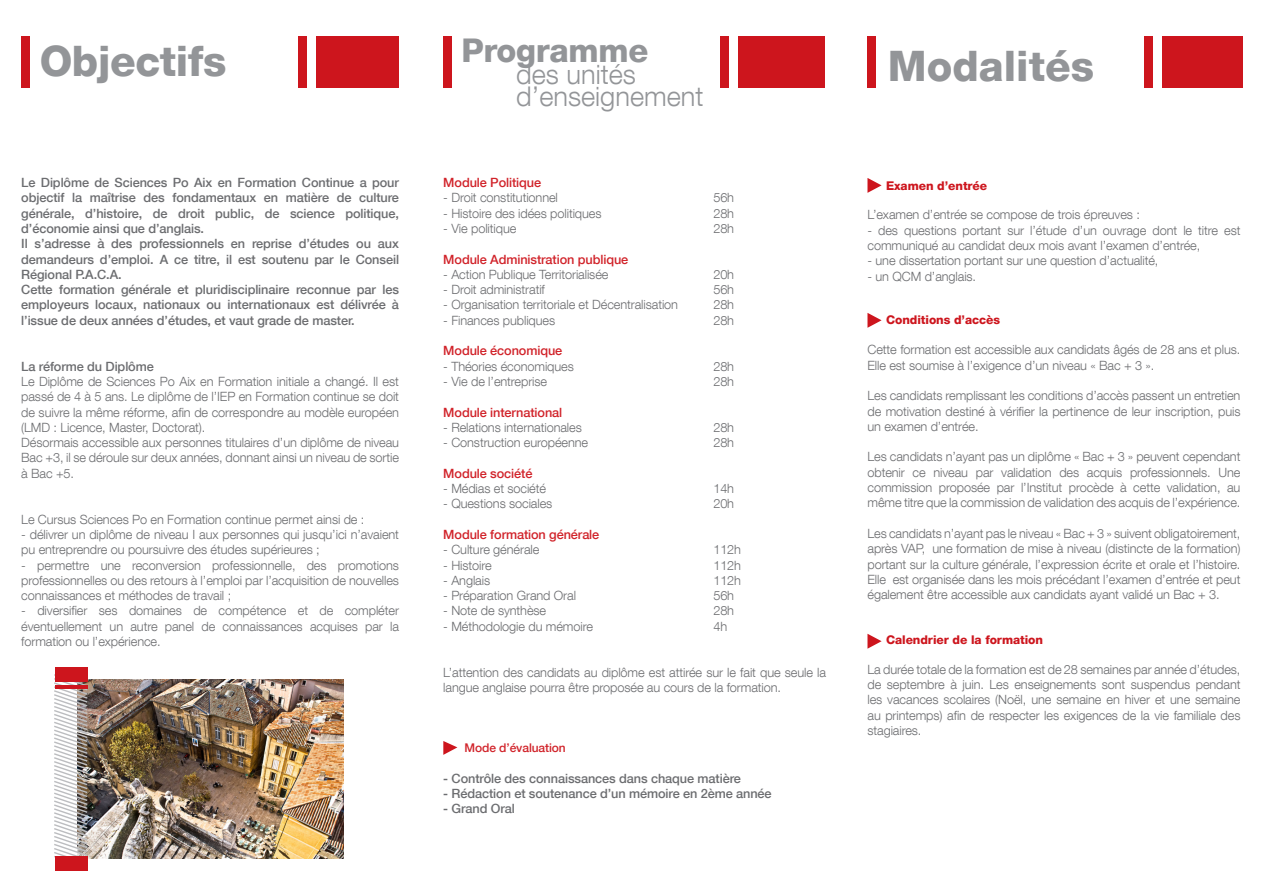
<style>
.page{position:relative;width:1263px;height:893px;background:#fff}
.page>*{position:absolute;margin:0;border:0;box-sizing:border-box;transform-origin:0 0}
.Titre1{font:800 42px "Helvetica Neue LT Com";letter-spacing:-.005em;color:#939598}
.Titre1-2{font:800 32.7px "Helvetica Neue LT Com";letter-spacing:-.01em;color:#939598}
.Titre_2{font:300 27.15px "Helvetica Neue LT Com";color:#939598}
.textes{font:300 12.75px/15.3px "Helvetica Neue LT Com";letter-spacing:-.01em;color:#6c6d70;text-align:justify}
.textes-2{font:500 12.75px/15.3px "Helvetica Neue LT Com";letter-spacing:-.01em;color:#6c6d70;text-align:justify}
.textes-3{font:500 12.75px "Helvetica Neue LT Com";letter-spacing:-.01em;color:#d1232a}
.sous_titres{font:800 12px "Helvetica Neue LT Com";letter-spacing:-.005em;color:#cd151d}
.textes-4{font:500 12px "Helvetica Neue LT Com";letter-spacing:-.01em;color:#d1232a}
</style>
<div class="page">
<div style="left:22px;top:37px;width:8px;height:51px;background:#cd151d"></div>
<div style="left:443px;top:37px;width:9px;height:51px;background:#cd151d"></div>
<div style="left:867px;top:37px;width:9px;height:51px;background:#cd151d"></div>
<div style="left:298px;top:37px;width:9px;height:51px;background:#cd151d"></div>
<div style="left:720px;top:37px;width:9px;height:51px;background:#cd151d"></div>
<div style="left:1144px;top:37px;width:9px;height:51px;background:#cd151d"></div>
<div style="left:316px;top:37px;width:83px;height:51px;background:#cd151d"></div>
<div style="left:738px;top:37px;width:86px;height:51px;background:#cd151d"></div>
<div style="left:1162px;top:37px;width:80px;height:51px;background:#cd151d"></div>
<svg style="left:867px;top:178px;width:14px;height:15px"></svg>
<svg style="left:867px;top:313px;width:14px;height:15px"></svg>
<svg style="left:867px;top:634px;width:14px;height:15px"></svg>
<svg style="left:443px;top:741px;width:14px;height:14px"></svg>
<img style="left:89px;top:679px;width:254px;height:179px">
<img style="left:54px;top:673px;width:35px;height:196px">
<div style="left:55px;top:667px;width:32px;height:14px;background:#cd151d"></div>
<div style="left:55px;top:856px;width:32px;height:15px;background:#cd151d"></div>
<hr style="left:55px;top:685px;width:32px;height:4px;background:#cd151d">
<p class="Titre1" style="left:40px;top:36px;width:188px">Objectifs</p>
<p class="textes-2" style="left:21px;top:175px;width:379px">Le Diplôme de Sciences Po Aix en Formation Continue a pour objectif la maîtrise des fondamentaux en matière de culture générale, d’histoire, de droit public, de science politique, d’économie ainsi que d’anglais.</p>
<p class="textes-2" style="left:21px;top:236px;width:379px">Il s’adresse à des professionnels en reprise d’études ou aux demandeurs d’emploi. A ce titre, il est soutenu par le Conseil Régional P.A.C.A.</p>
<p class="textes-2" style="left:21px;top:282px;width:379px">Cette formation générale et pluridisciplinaire reconnue par les employeurs locaux, nationaux ou internationaux est délivrée à l’issue de deux années d’études, et vaut grade de master.</p>
<p class="textes-2" style="left:21px;top:358px;width:134px">La réforme du Diplôme</p>
<p class="textes" style="left:21px;top:373px;width:379px">Le Diplôme de Sciences Po Aix en Formation initiale a changé. Il est passé de 4 à 5 ans. Le diplôme de l’IEP en Formation continue se doit de suivre la même réforme, afin de correspondre au modèle européen (LMD : Licence, Master, Doctorat).</p>
<p class="textes" style="left:21px;top:435px;width:379px">Désormais accessible aux personnes titulaires d’un diplôme de niveau Bac +3, il se déroule sur deux années, donnant ainsi un niveau de sortie à Bac +5.</p>
<p class="textes" style="left:21px;top:511px;width:345px">Le Cursus Sciences Po en Formation continue permet ainsi de :</p>
<p class="textes" style="left:21px;top:526px;width:379px">- délivrer un diplôme de niveau I aux personnes qui jusqu’ici n’avaient pu entreprendre ou poursuivre des études supérieures ;</p>
<p class="textes" style="left:21px;top:557px;width:379px">- permettre une reconversion professionnelle, des promotions professionnelles ou des retours à l’emploi par l’acquisition de nouvelles connaissances et méthodes de travail ;</p>
<p class="textes" style="left:21px;top:603px;width:379px">- diversifier ses domaines de compétence et de compléter éventuellement un autre panel de connaissances acquises par la formation ou l’expérience.</p>
<p class="Titre1-2" style="left:461px;top:31px;width:188px">Programme</p>
<p class="Titre_2" style="left:516px;top:58px;width:121px">des unités</p>
<p class="Titre_2" style="left:516px;top:79px;width:189px">d’enseignement</p>
<p class="textes-3" style="left:443px;top:175px;width:99px">Module Politique</p>
<p class="textes" style="left:443px;top:190px;width:116px">- Droit constitutionnel</p>
<p class="textes" style="left:713px;top:190px;width:22px">56h</p>
<p class="textes" style="left:443px;top:205px;width:160px">- Histoire des idées politiques</p>
<p class="textes" style="left:713px;top:205px;width:22px">28h</p>
<p class="textes" style="left:443px;top:220px;width:75px">- Vie politique</p>
<p class="textes" style="left:713px;top:220px;width:22px">28h</p>
<p class="textes-3" style="left:443px;top:251px;width:187px">Module Administration publique</p>
<p class="textes" style="left:443px;top:266px;width:167px">- Action Publique Territorialisée</p>
<p class="textes" style="left:713px;top:266px;width:22px">20h</p>
<p class="textes" style="left:443px;top:282px;width:103px">- Droit administratif</p>
<p class="textes" style="left:713px;top:282px;width:22px">56h</p>
<p class="textes" style="left:443px;top:297px;width:236px">- Organisation territoriale et Décentralisation</p>
<p class="textes" style="left:713px;top:297px;width:22px">28h</p>
<p class="textes" style="left:443px;top:312px;width:113px">- Finances publiques</p>
<p class="textes" style="left:713px;top:312px;width:22px">28h</p>
<p class="textes-3" style="left:443px;top:343px;width:121px">Module économique</p>
<p class="textes" style="left:443px;top:358px;width:132px">- Théories économiques</p>
<p class="textes" style="left:713px;top:358px;width:22px">28h</p>
<p class="textes" style="left:443px;top:373px;width:105px">- Vie de l’entreprise</p>
<p class="textes" style="left:713px;top:373px;width:22px">28h</p>
<p class="textes-3" style="left:443px;top:404px;width:120px">Module international</p>
<p class="textes" style="left:443px;top:419px;width:140px">- Relations internationales</p>
<p class="textes" style="left:713px;top:419px;width:22px">28h</p>
<p class="textes" style="left:443px;top:435px;width:146px">- Construction européenne</p>
<p class="textes" style="left:713px;top:435px;width:22px">28h</p>
<p class="textes-3" style="left:443px;top:465px;width:91px">Module société</p>
<p class="textes" style="left:443px;top:481px;width:104px">- Médias et société</p>
<p class="textes" style="left:713px;top:481px;width:22px">14h</p>
<p class="textes" style="left:443px;top:496px;width:111px">- Questions sociales</p>
<p class="textes" style="left:713px;top:496px;width:22px">20h</p>
<p class="textes-3" style="left:443px;top:527px;width:158px">Module formation générale</p>
<p class="textes" style="left:443px;top:542px;width:98px">- Culture générale</p>
<p class="textes" style="left:713px;top:542px;width:29px">112h</p>
<p class="textes" style="left:443px;top:557px;width:50px">- Histoire</p>
<p class="textes" style="left:713px;top:557px;width:29px">112h</p>
<p class="textes" style="left:443px;top:572px;width:48px">- Anglais</p>
<p class="textes" style="left:713px;top:572px;width:29px">112h</p>
<p class="textes" style="left:443px;top:588px;width:134px">- Préparation Grand Oral</p>
<p class="textes" style="left:713px;top:588px;width:22px">56h</p>
<p class="textes" style="left:443px;top:603px;width:104px">- Note de synthèse</p>
<p class="textes" style="left:713px;top:603px;width:22px">28h</p>
<p class="textes" style="left:443px;top:618px;width:151px">- Méthodologie du mémoire</p>
<p class="textes" style="left:713px;top:618px;width:15px">4h</p>
<p class="textes" style="left:443px;top:664px;width:384px">L’attention des candidats au diplôme est attirée sur le fait que seule la langue anglaise pourra être proposée au cours de la formation.</p>
<p class="textes-4" style="left:465px;top:741px;width:103px">Mode d’évaluation</p>
<p class="textes-2" style="left:443px;top:770px;width:299px">- Contrôle des connaissances dans chaque matière</p>
<p class="textes-2" style="left:443px;top:786px;width:330px">- Rédaction et soutenance d’un mémoire en 2ème année</p>
<p class="textes-2" style="left:443px;top:801px;width:73px">- Grand Oral</p>
<p class="Titre1" style="left:888px;top:41px;width:208px">Modalités</p>
<p class="sous_titres" style="left:886px;top:178px;width:102px">Examen d’entrée</p>
<p class="textes" style="left:867px;top:207px;width:274px">L’examen d’entrée se compose de trois épreuves :</p>
<p class="textes" style="left:867px;top:222px;width:374px">- des questions portant sur l’étude d’un ouvrage dont le titre est communiqué au candidat deux mois avant l’examen d’entrée,</p>
<p class="textes" style="left:867px;top:253px;width:292px">- une dissertation portant sur une question d’actualité,</p>
<p class="textes" style="left:867px;top:268px;width:110px">- un QCM d’anglais.</p>
<p class="sous_titres" style="left:886px;top:312px;width:116px">Conditions d’accès</p>
<p class="textes" style="left:867px;top:342px;width:374px">Cette formation est accessible aux candidats âgés de 28 ans et plus.<br>Elle est soumise à l’exigence d’un niveau « Bac + 3 ».</p>
<p class="textes" style="left:867px;top:388px;width:374px">Les candidats remplissant les conditions d’accès passent un entretien de motivation destiné à vérifier la pertinence de leur inscription, puis un examen d’entrée.</p>
<p class="textes" style="left:867px;top:449px;width:374px">Les candidats n’ayant pas un diplôme « Bac + 3 » peuvent cependant obtenir ce niveau par validation des acquis professionnels. Une commission proposée par l’Institut procède à cette validation, au même titre que la commission de validation des acquis de l’expérience.</p>
<p class="textes" style="left:867px;top:525px;width:374px">Les candidats n’ayant pas le niveau « Bac + 3 » suivent obligatoirement, après VAP, une formation de mise à niveau (distincte de la formation) portant sur la culture générale, l’expression écrite et orale et l’histoire.<br>Elle est organisée dans les mois précédant l’examen d’entrée et peut également être accessible aux candidats ayant validé un Bac + 3.</p>
<p class="sous_titres" style="left:886px;top:633px;width:158px">Calendrier de la formation</p>
<p class="textes" style="left:867px;top:661px;width:374px">La durée totale de la formation est de 28 semaines par année d’études, de septembre à juin. Les enseignements sont suspendus pendant les vacances scolaires (Noël, une semaine en hiver et une semaine au printemps) afin de respecter les exigences de la vie familiale des stagiaires.</p>
</div>
